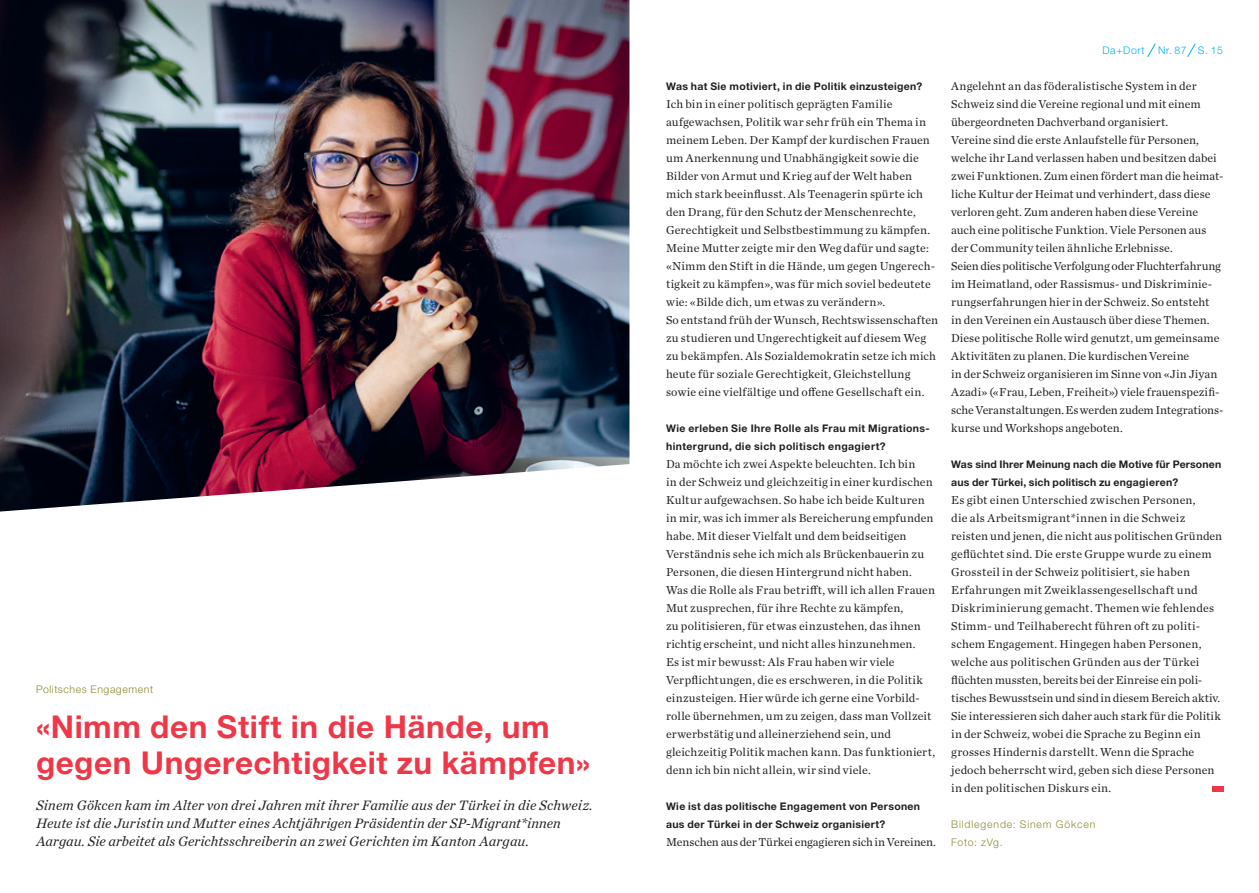
<style>
.page{position:relative;width:1259px;height:893px;background:#fff}
.page>*{position:absolute;margin:0;border:0;box-sizing:border-box;transform-origin:0 0}
.t1{font:700 31.5px/36px "Helvetica Neue LT Std";letter-spacing:.015em;color:#ee3848}
.t2{font:italic 14.25px/18px "Chronicle Text G1";letter-spacing:.005em;color:#231f20}
.t3{font:12px/18px "Chronicle Text G1";letter-spacing:.01em;color:#231f20}
.t4{font:12px "Chronicle Text G1";letter-spacing:-.015em;color:#231f20}
.t5{font:700 10.5px/18px "Helvetica Neue LT Std";letter-spacing:.03em;color:#231f20}
.t6{font:300 10.5px/18px "Helvetica Neue LT Std";letter-spacing:.065em;color:#8d8a2f}
.t7{font:300 10.5px "Helvetica Neue LT Std";letter-spacing:.06em;color:#00b1ec}
</style>
<div class="page">
<svg style="left:1147px;top:43px;width:8px;height:14px"></svg>
<svg style="left:1187px;top:43px;width:8px;height:14px"></svg>
<img style="left:0;top:0;width:629px;height:512px">
<div style="left:1212px;top:786px;width:11px;height:6px;background:#ee3848"></div>
<p class="t6" style="left:36px;top:680px;width:119px">Politsches Engagement</p>
<h1 class="t1" style="left:36px;top:708px;width:556px">«Nimm den Stift in die Hände, um gegen Ungerechtigkeit zu kämpfen»</h1>
<p class="t2" style="left:36px;top:795px;width:558px">Sinem Gökcen kam im Alter von drei Jahren mit ihrer Familie aus der Türkei in die Schweiz.<br>Heute ist die Juristin und Mutter eines Achtjährigen Präsidentin der SP-Migrant*innen<br>Aargau. Sie arbeitet als Gerichtsschreiberin an zwei Gerichten im Kanton Aargau.</p>
<p class="t5" style="left:666px;top:77px;width:258px">Was hat Sie motiviert, in die Politik einzusteigen?</p>
<p class="t3" style="left:666px;top:94px;width:273px">Ich bin in einer politisch geprägten Familie aufgewachsen, Politik war sehr früh ein Thema in meinem Leben. Der Kampf der kurdischen Frauen um Anerkennung und Unabhängigkeit sowie die Bilder von Armut und Krieg auf der Welt haben mich stark beeinflusst. Als Teenagerin spürte ich den Drang, für den Schutz der Menschenrechte, Gerechtigkeit und Selbstbestimmung zu kämpfen.<br>Meine Mutter zeigte mir den Weg dafür und sagte: «Nimm den Stift in die Hände, um gegen Ungerech&shy;tigkeit zu kämpfen», was für mich soviel bedeutete wie: «Bilde dich, um etwas zu verändern».<br>So entstand früh der Wunsch, Rechtswissenschaften zu studieren und Ungerechtigkeit auf diesem Weg zu bekämpfen. Als Sozialdemokratin setze ich mich heute für soziale Gerechtigkeit, Gleichstellung sowie eine vielfältige und offene Gesellschaft ein.</p>
<p class="t5" style="left:666px;top:419px;width:265px">Wie erleben Sie Ihre Rolle als Frau mit Migrations&shy;hintergrund, die sich politisch engagiert?</p>
<p class="t3" style="left:666px;top:454px;width:271px">Da möchte ich zwei Aspekte beleuchten. Ich bin<br>in der Schweiz und gleichzeitig in einer kurdischen Kultur aufgewachsen. So habe ich beide Kulturen in mir, was ich immer als Bereicherung empfunden habe. Mit dieser Vielfalt und dem beidseitigen Verständnis sehe ich mich als Brückenbauerin zu Personen, die diesen Hintergrund nicht haben.<br>Was die Rolle als Frau betrifft, will ich allen Frauen Mut zusprechen, für ihre Rechte zu kämpfen,<br>zu politisieren, für etwas einzustehen, das ihnen richtig erscheint, und nicht alles hinzunehmen.<br>Es ist mir bewusst: Als Frau haben wir viele Verpflichtungen, die es erschweren, in die Politik einzusteigen. Hier würde ich gerne eine Vorbild&shy;rolle übernehmen, um zu zeigen, dass man Vollzeit erwerbstätig und alleinerziehend sein, und gleichzeitig Politik machen kann. Das funktioniert, denn ich bin nicht allein, wir sind viele.</p>
<p class="t5" style="left:666px;top:797px;width:256px">Wie ist das politische Engagement von Personen aus der Türkei in der Schweiz organisiert?</p>
<p class="t4" style="left:666px;top:833px;width:271px">Menschen aus der Türkei engagieren sich in Vereinen.</p>
<p class="t7" style="left:1102px;top:44px;width:44px">Da+Dort</p>
<p class="t7" style="left:1158px;top:44px;width:66px">Nr. 87 S. 15</p>
<p class="t3" style="left:951px;top:76px;width:274px">Angelehnt an das föderalistische System in der Schweiz sind die Vereine regional und mit einem übergeordneten Dachverband organisiert.<br>Vereine sind die erste Anlaufstelle für Personen, welche ihr Land verlassen haben und besitzen dabei zwei Funktionen. Zum einen fördert man die heimat&shy;liche Kultur der Heimat und verhindert, dass diese verloren geht. Zum anderen haben diese Vereine auch eine politische Funktion. Viele Personen aus der Community teilen ähnliche Erlebnisse.<br>Seien dies politische Verfolgung oder Fluchterfahrung im Heimatland, oder Rassismus- und Diskriminie&shy;rungserfahrungen hier in der Schweiz. So entsteht<br>in den Vereinen ein Austausch über diese Themen.<br>Diese politische Rolle wird genutzt, um gemeinsame Aktivitäten zu planen. Die kurdischen Vereine<br>in der Schweiz organisieren im Sinne von «Jin Jiyan Azadi» («Frau, Leben, Freiheit») viele frauenspezifi&shy;sche Veranstaltungen. Es werden zudem Integrations&shy;kurse und Workshops angeboten.</p>
<p class="t5" style="left:951px;top:455px;width:272px">Was sind Ihrer Meinung nach die Motive für Personen aus der Türkei, sich politisch zu engagieren?</p>
<p class="t3" style="left:951px;top:490px;width:272px">Es gibt einen Unterschied zwischen Personen,<br>die als Arbeitsmigrant*innen in die Schweiz reisten und jenen, die nicht aus politischen Gründen geflüchtet sind. Die erste Gruppe wurde zu einem Grossteil in der Schweiz politisiert, sie haben Erfahrungen mit Zweiklassengesellschaft und Diskriminierung gemacht. Themen wie fehlendes Stimm- und Teilhaberecht führen oft zu politi&shy;schem Engagement. Hingegen haben Personen, welche aus politischen Gründen aus der Türkei flüchten mussten, bereits bei der Einreise ein poli&shy;tisches Bewusstsein und sind in diesem Bereich aktiv.<br>Sie interessieren sich daher auch stark für die Politik in der Schweiz, wobei die Sprache zu Beginn ein grosses Hindernis darstellt. Wenn die Sprache jedoch beherrscht wird, geben sich diese Personen in den politischen Diskurs ein.</p>
<p class="t6" style="left:951px;top:815px;width:146px">Bildlegende: Sinem Gökcen<br>Foto: zVg.</p>
</div>
